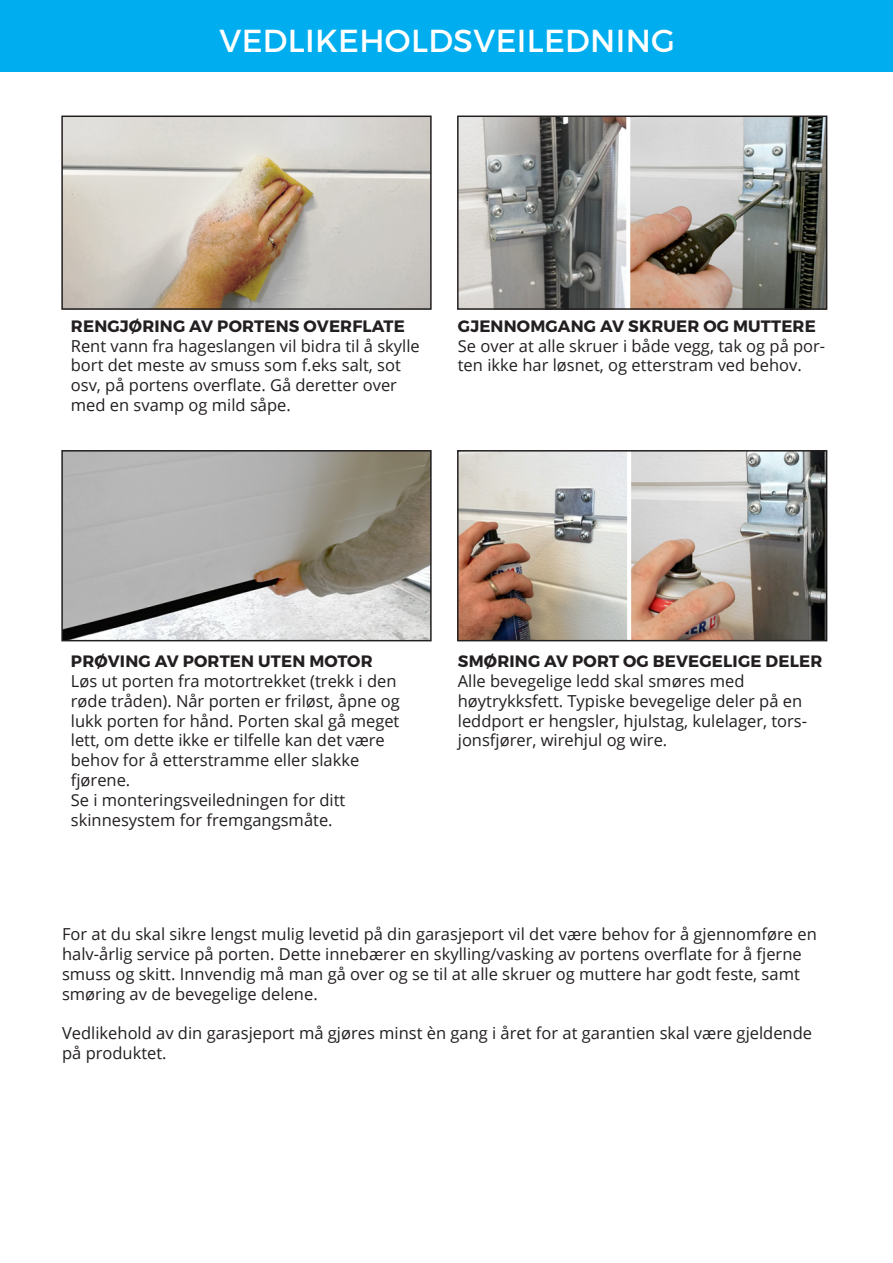
<style>
.page{position:relative;width:893px;height:1263px;background:#fff}
.page>*{position:absolute;margin:0;border:0;box-sizing:border-box;transform-origin:0 0}
.t1{font:31.8px "Montserrat";letter-spacing:.01em;color:#fff}
.t2{font:16.5px/19.8px "Open Sans";color:#231f20}
.t3{font:700 16.5px "Montserrat";letter-spacing:.01em;color:#231f20}
.s1{font-family:"Montserrat";font-weight:700}
</style>
<div class="page">
<div style="left:0;top:0;width:893px;height:71px;background:#00aeef"></div>
<img style="left:64px;top:119px;width:365px;height:188px">
<div style="left:61px;top:116px;width:371px;height:194px;border:2px solid #231f20"></div>
<img style="left:64px;top:453px;width:365px;height:185px">
<div style="left:61px;top:450px;width:371px;height:191px;border:2px solid #231f20"></div>
<img style="left:460px;top:119px;width:364px;height:188px">
<div style="left:457px;top:116px;width:370px;height:194px;border:2px solid #231f20"></div>
<img style="left:460px;top:453px;width:364px;height:185px">
<div style="left:457px;top:450px;width:370px;height:191px;border:2px solid #231f20"></div>
<p class="t1" style="left:219px;top:21px;width:457px">VEDLIKEHOLDSVEILEDNING</p>
<p class="t3" style="left:71px;top:316px;width:336px">RENGJØRING AV PORTENS OVERFLATE</p>
<p class="t2" style="left:71px;top:335px;width:350px">Rent vann fra hageslangen vil bidra til å skylle bort det meste av smuss som f.eks salt, sot osv, på portens overflate. Gå deretter over med en svamp og mild såpe.</p>
<p class="t3" style="left:458px;top:316px;width:359px">GJENNOMGANG AV SKRUER OG MUTTERE</p>
<p class="t2" style="left:458px;top:335px;width:369px">Se over at alle skruer i både vegg, tak og på por&shy;ten ikke har løsnet, og etterstram ved behov.</p>
<p class="t2" style="left:71px;top:651px;width:331px"><span class="s1">PRØVING AV PORTEN UTEN MOTOR </span>Løs ut porten fra motortrekket (trekk i den røde tråden). Når porten er friløst, åpne og lukk porten for hånd. Porten skal gå meget lett, om dette ikke er tilfelle kan det være</p>
<p class="t2" style="left:71px;top:750px;width:290px">behov for å etterstramme eller slakke fjørene.</p>
<p class="t2" style="left:71px;top:789px;width:276px">Se i monteringsveiledningen for ditt</p>
<p class="t2" style="left:71px;top:809px;width:263px">skinnesystem for fremgangsmåte.</p>
<p class="t3" style="left:458px;top:651px;width:366px">SMØRING AV PORT OG BEVEGELIGE DELER</p>
<p class="t2" style="left:458px;top:671px;width:351px">Alle bevegelige ledd skal smøres med høytrykksfett. Typiske bevegelige deler på en leddport er hengsler, hjulstag, kulelager, tors&shy;jonsfjører, wirehjul og wire.</p>
<p class="t2" style="left:62px;top:924px;width:756px">For at du skal sikre lengst mulig levetid på din garasjeport vil det være behov for å gjennomføre en halv-årlig service på porten. Dette innebærer en skylling/vasking av portens overflate for å fjerne smuss og skitt. Innvendig må man gå over og se til at alle skruer og muttere har godt feste, samt smøring av de bevegelige delene.</p>
<p class="t2" style="left:62px;top:1023px;width:751px">Vedlikehold av din garasjeport må gjøres minst èn gang i året for at garantien skal være gjeldende på produktet.</p>
</div>
